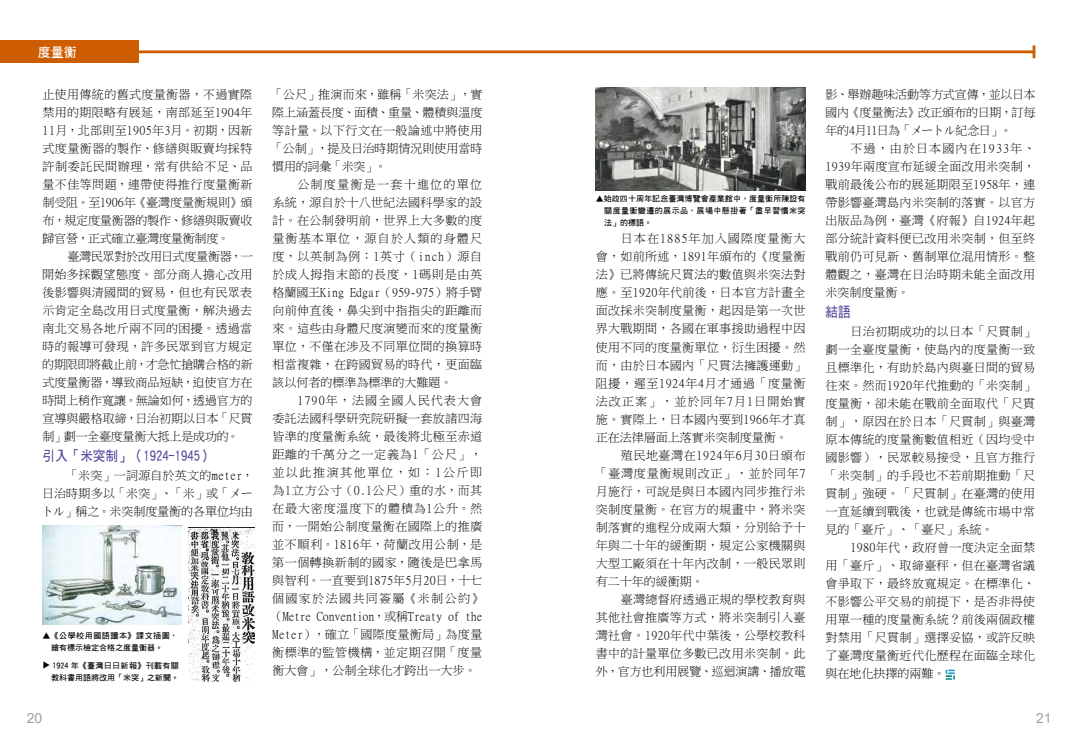
<style>
.page{position:relative;width:1078px;height:738px;background:#fff}
.page>*{position:absolute;margin:0;border:0;box-sizing:border-box;transform-origin:0 0}
.t1{font:14px "DF Hei W7 WIN BF";color:#584c9d;scale:.9 1}
.t2{font:14px "Arial";color:#9fa0a0}
.t3{font:13px "DF Hei W7 WIN BF";color:#fff}
.t4{font:12px/18px "Ming Li U";letter-spacing:.025em;color:#000;text-align:justify}
.t5{font:8px/12px "DF Hei W7 WIN BF";letter-spacing:.01em;color:#000}
</style>
<div class="page">
<img style="left:43px;top:525px;width:138px;height:99px">
<img style="left:188px;top:527px;width:66px;height:153px">
<svg style="left:945px;top:669px;width:9px;height:10px"></svg>
<img style="left:595px;top:88px;width:210px;height:102px">
<hr style="left:138px;top:50px;width:895px;height:3px;background:#cd5d00">
<svg style="left:1032px;top:45px;width:3px;height:13px"></svg>
<div style="left:0;top:41px;width:138px;height:22px;background:#cd5d00"></div>
<p class="t3" style="left:38px;top:45px;width:40px">度量衡</p>
<p class="t4" style="left:42px;top:85px;width:212px">止使用傳統的舊式度量衡器，不過實際禁用的期限略有展延，南部延至1904年11月，北部則至1905年3月。初期，因新式度量衡器的製作、修繕與販賣均採特許制委託民間辦理，常有供給不足、品量不佳等問題，連帶使得推行度量衡新制受阻。至1906年《臺灣度量衡規則》頒布，規定度量衡器的製作、修繕與販賣收歸官營，正式確立臺灣度量衡制度。</p>
<p class="t4" style="left:42px;top:247px;width:212px;text-indent:25px">臺灣民眾對於改用日式度量衡器，一開始多採觀望態度。部分商人擔心改用後影響與清國間的貿易，但也有民眾表示肯定全島改用日式度量衡，解決過去南北交易各地斤兩不同的困擾。透過當時的報導可發現，許多民眾到官方規定的期限即將截止前，才急忙搶購合格的新式度量衡器，導致商品短缺，迫使官方在時間上稍作寬讓。無論如何，透過官方的宣導與嚴格取締，日治初期以日本「尺貫制」劃一全臺度量衡大抵上是成功的。</p>
<p class="t1" style="left:43px;top:448px;width:190px">引入「米突制」（1924-1945）</p>
<p class="t4" style="left:42px;top:466px;width:213px;text-indent:25px">「米突」一詞源自於英文的meter，日治時期多以「米突」、「米」或「メートル」稱之。米突制度量衡的各單位均由</p>
<p class="t5" style="left:51px;top:629px;width:128px;text-indent:-9px">▲《公學校用國語讀本》課文插圖，繪有標示檢定合格之度量衡器。</p>
<p class="t5" style="left:53px;top:660px;width:9px;rotate:90deg">▲</p>
<p class="t5" style="left:51px;top:658px;width:129px">1924 年《臺灣日日新報》刊載有關教科書用語將改用「米突」之新聞。</p>
<p class="t4" style="left:271px;top:85px;width:213px">「公尺」推演而來，雖稱「米突法」，實際上涵蓋長度、面積、重量、體積與溫度等計量。以下行文在一般論述中將使用「公制」，提及日治時期情況則使用當時慣用的詞彙「米突」。</p>
<p class="t4" style="left:272px;top:175px;width:211px;text-indent:25px">公制度量衡是一套十進位的單位系統，源自於十八世紀法國科學家的設計。在公制發明前，世界上大多數的度量衡基本單位，源自於人類的身體尺度，以英制為例：1英寸（inch）源自於成人拇指末節的長度，1碼則是由英格蘭國王King Edgar（959-975）將手臂向前伸直後，鼻尖到中指指尖的距離而來。這些由身體尺度演變而來的度量衡單位，不僅在涉及不同單位間的換算時相當複雜，在跨國貿易的時代，更面臨該以何者的標準為標準的大難題。</p>
<p class="t4" style="left:271px;top:391px;width:214px;text-indent:26px">1790年，法國全國人民代表大會委託法國科學研究院研擬一套放諸四海皆準的度量衡系統，最後將北極至赤道距離的千萬分之一定義為1「公尺」，並以此推演其他單位，如：1公斤即為1立方公寸（0.1公尺）重的水，而其在最大密度溫度下的體積為1公升。然而，一開始公制度量衡在國際上的推廣並不順利。1816年，荷蘭改用公制，是第一個轉換新制的國家，隨後是巴拿馬與智利。一直要到1875年5月20日，十七個國家於法國共同簽屬《米制公約》（Metre Convention，或稱Treaty of the Meter），確立「國際度量衡局」為度量衡標準的監管機構，並定期召開「度量衡大會」，公制全球化才跨出一大步。</p>
<p class="t5" style="left:604px;top:193px;width:203px;text-align:justify;text-indent:-9px">▲始政四十周年記念臺灣博覽會產業館中，度量衡所陳設有關度量衡變遷的展示品，展場中懸掛著「盡早習慣米突法」的標語。</p>
<p class="t4" style="left:595px;top:229px;width:211px;text-indent:25px">日本在1885年加入國際度量衡大會，如前所述，1891年頒布的《度量衡法》已將傳統尺貫法的數值與米突法對應。至1920年代前後，日本官方計畫全面改採米突制度量衡，起因是第一次世界大戰期間，各國在軍事援助過程中因使用不同的度量衡單位，衍生困擾。然而，由於日本國內「尺貫法擁護運動」阻擾，遲至1924年4月才通過「度量衡法改正案」，並於同年7月1日開始實施。實際上，日本國內要到1966年才真正在法律層面上落實米突制度量衡。</p>
<p class="t4" style="left:595px;top:445px;width:211px;text-indent:25px">殖民地臺灣在1924年6月30日頒布「臺灣度量衡規則改正」，並於同年7月施行，可說是與日本國內同步推行米突制度量衡。在官方的規畫中，將米突制落實的進程分成兩大類，分別給予十年與二十年的緩衝期，規定公家機關與大型工廠須在十年內改制，一般民眾則有二十年的緩衝期。</p>
<p class="t4" style="left:595px;top:589px;width:211px;text-indent:25px">臺灣總督府透過正規的學校教育與其他社會推廣等方式，將米突制引入臺灣社會。1920年代中葉後，公學校教科書中的計量單位多數已改用米突制。此外，官方也利用展覽、巡迴演講、播放電</p>
<p class="t4" style="left:825px;top:85px;width:212px">影、舉辦趣味活動等方式宣傳，並以日本國內《度量衡法》改正頒布的日期，訂每年的4月11日為「メートル紀念日」。</p>
<p class="t4" style="left:825px;top:139px;width:211px;text-indent:25px">不過，由於日本國內在1933年、1939年兩度宣布延緩全面改用米突制，戰前最後公布的展延期限至1958年，連帶影響臺灣島內米突制的落實。以官方出版品為例，臺灣《府報》自1924年起部分統計資料便已改用米突制，但至終戰前仍可見新、舊制單位混用情形。整體觀之，臺灣在日治時期未能全面改用米突制度量衡。</p>
<p class="t1" style="left:825px;top:304px;width:30px">結語</p>
<p class="t4" style="left:825px;top:322px;width:211px;text-indent:25px">日治初期成功的以日本「尺貫制」劃一全臺度量衡，使島內的度量衡一致且標準化，有助於島內與臺日間的貿易往來。然而1920年代推動的「米突制」度量衡，卻未能在戰前全面取代「尺貫制」，原因在於日本「尺貫制」與臺灣原本傳統的度量衡數值相近（因均受中國影響），民眾較易接受，且官方推行「米突制」的手段也不若前期推動「尺貫制」強硬。「尺貫制」在臺灣的使用一直延續到戰後，也就是傳統市場中常見的「臺斤」、「臺尺」系統。</p>
<p class="t4" style="left:825px;top:538px;width:211px;text-indent:25px">1980年代，政府曾一度決定全面禁用「臺斤」、取締臺秤，但在臺灣省議會爭取下，最終放寬規定。在標準化、不影響公平交易的前提下，是否非得使用單一種的度量衡系統？前後兩個政權對禁用「尺貫制」選擇妥協，或許反映了臺灣度量衡近代化歷程在面臨全球化與在地化抉擇的兩難。</p>
<p class="t2" style="left:27px;top:708px;width:17px">20</p>
<p class="t2" style="left:1035px;top:708px;width:17px">21</p>
</div>
